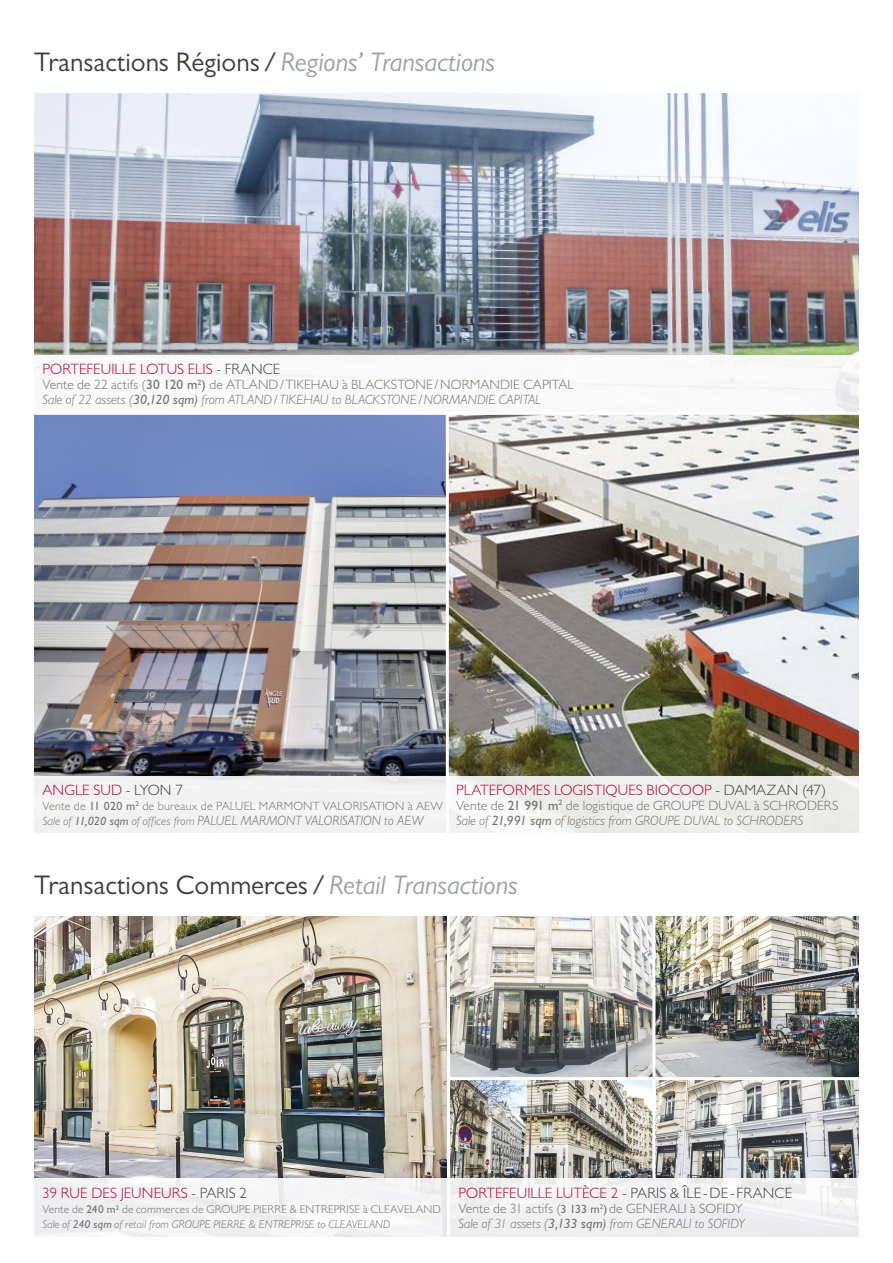
<style>
.page{position:relative;width:893px;height:1263px;background:#fff}
.page>*{position:absolute;margin:0;border:0;box-sizing:border-box;transform-origin:0 0}
.t1{font:27px "Gill Sans MT Pro";color:#403b38}
.t2{font:300 15px "Gill Sans MT Pro";letter-spacing:.005em;color:#ab0635}
.t3{font:300 15px "Gill Sans MT Pro";letter-spacing:.005em;color:#414042}
.t4{font:italic 300 13.5px/15px "Gill Sans MT Pro";letter-spacing:.005em;color:#77726d}
.t5{font:300 12px "Gill Sans MT Pro";letter-spacing:.015em;color:#77726d}
.t6{font:300 11.4px/15px "Gill Sans MT Pro";letter-spacing:.015em;color:#77726d}
.s1{font-style:italic;color:#9ba0a3}
.s2{color:#414042}
.s3{font-style:normal}
.s4{font-weight:500;font-style:normal}
.s5{font-weight:500}
.s6{font-size:12px}
.s7{font-weight:500;font-size:12px}
.s8{font-style:italic}
.s9{font-weight:500;font-style:italic}
.s10{color:#ab0635}
.s11{font-weight:500;font-style:normal;font-size:12px}
</style>
<div class="page">
<img style="left:449px;top:415px;width:410px;height:361px">
<img style="left:34px;top:415px;width:412px;height:361px">
<div style="left:447px;top:776px;width:415px;height:58px;background:linear-gradient(to right,#f4f4f3,#eaeae6)"></div>
<div style="left:28px;top:776px;width:420px;height:58px;background:#f2f2f3"></div>
<img style="left:34px;top:94px;width:825px;height:261px">
<hr style="left:446px;top:413px;width:3px;height:428px;background:#fff">
<img style="left:34px;top:916px;width:825px;height:262px">
<hr style="left:450px;top:1077px;width:411px;height:3px;background:#fff">
<div style="left:32px;top:1178px;width:418px;height:62px;background:#f5f5f6"></div>
<div style="left:448px;top:1178px;width:416px;height:62px;background:#f0f0f2"></div>
<hr style="left:447px;top:910px;width:3px;height:330px;background:#fff">
<hr style="left:652px;top:910px;width:3px;height:268px;background:#fff">
<h1 class="t1" style="left:34px;top:45px;width:462px">Transactions Régions/<span class="s1">Regions’ Transactions</span></h1>
<p class="t2" style="left:43px;top:360px;width:239px">PORTEFEUILLE LOTUS ELIS <span class="s2">- FRANCE</span></p>
<p class="t4" style="left:43px;top:377px;width:533px"><span class="s3">Vente de 22 actifs (</span><span class="s4">30 120 m</span><sup>2</sup><span class="s4">)</span> <span class="s3">de ATLAND/TIKEHAU à BLACKSTONE/NORMANDIE CAPITAL<br></span>Sale of 22 assets (<span class="s5">30,120 sqm)</span> from ATLAND/ TIKEHAU to BLACKSTONE/NORMANDIE CAPITAL</p>
<p class="t2" style="left:43px;top:780px;width:142px">ANGLE SUD <span class="s2">- LYON 7</span></p>
<p class="t5" style="left:43px;top:798px;width:402px">Vente de <span class="s5">11 020 m</span><sup>2</sup> de bureaux de PALUEL MARMONT VALORISATION à AEW</p>
<p class="t4" style="left:43px;top:812px;width:383px"><span class="s6">Sale of</span> <span class="s7">11,020 sqm</span> <span class="s6">of offices from</span> PALUEL MARMONT VALORISATION to AEW</p>
<p class="t2" style="left:456px;top:780px;width:372px">PLATEFORMES LOGISTIQUES BIOCOOP <span class="s2">- DAMAZAN (47)</span></p>
<p class="t4" style="left:456px;top:797px;width:384px"><span class="s3">Vente de</span> <span class="s4">21 991 m</span><sup>2</sup> <span class="s3">de logistique de GROUPE DUVAL à SCHRODERS<br></span>Sale of <span class="s5">21,991 sqm</span> of logistics from GROUPE DUVAL to SCHRODERS</p>
<h1 class="t1" style="left:34px;top:869px;width:485px">Transactions Commerces/<span class="s1">Retail Transactions</span></h1>
<p class="t2" style="left:43px;top:1184px;width:206px">39 RUE DES JEUNEURS <span class="s2">- PARIS 2</span></p>
<p class="t6" style="left:43px;top:1202px;width:400px">Vente de <span class="s5">240 m</span><sup>2</sup> de commerces de GROUPE PIERRE &amp; ENTREPRISE à CLEAVELAND<br><span class="s8">Sale of</span> <span class="s9">240 sqm</span> <span class="s8">of retail from GROUPE PIERRE &amp; ENTREPRISE to CLEAVELAND</span></p>
<p class="t3" style="left:458px;top:1184px;width:335px"><span class="s10">PORTEFEUILLE LUTÈCE 2</span> - PARIS &amp; ÎLE-DE- FRANCE</p>
<p class="t4" style="left:458px;top:1201px;width:288px"><span class="s3">Vente de 31 actifs (</span><span class="s11">3 133 m</span><sup>2</sup><span class="s11">)</span> <span class="s3">de GENERALI à SOFIDY<br></span>Sale of 31 assets (<span class="s5">3,133 sqm)</span> from GENERALI to SOFIDY</p>
</div>
